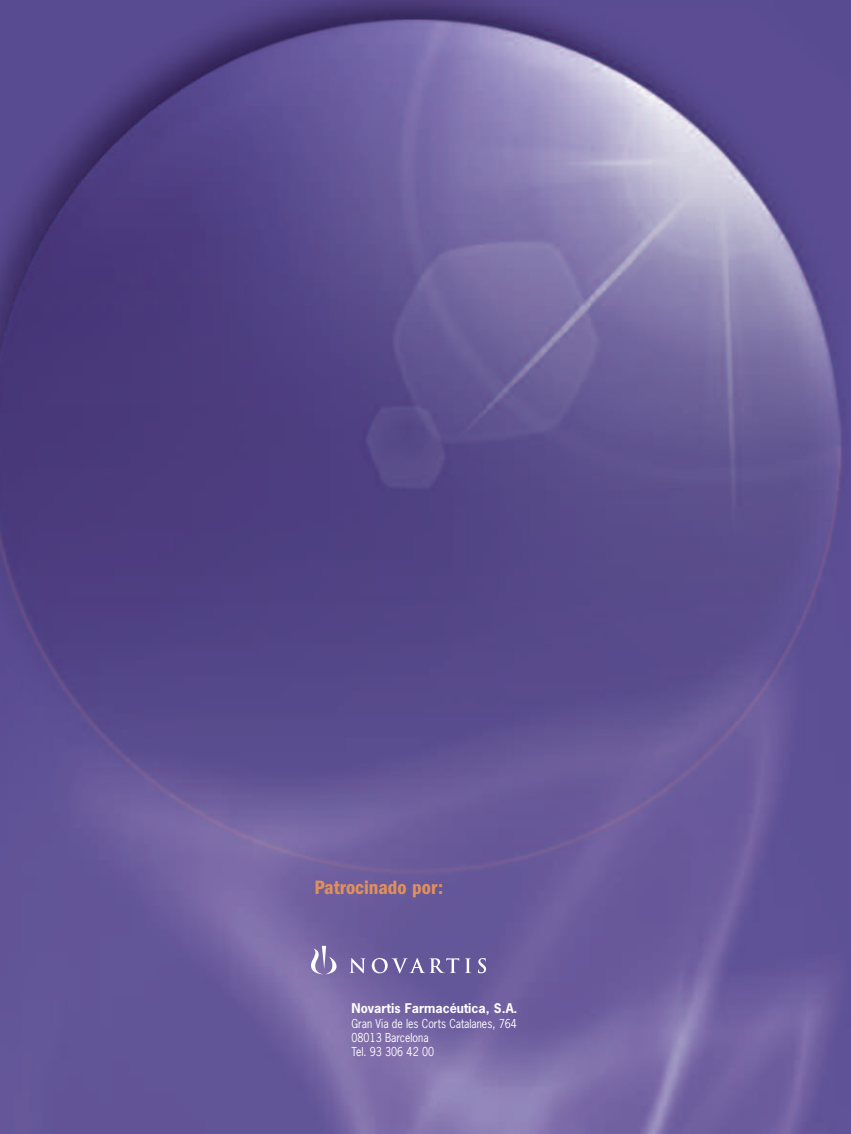
<style>
.page{position:relative;width:851px;height:1134px;background:#fff}
.page>*{position:absolute;margin:0;border:0;box-sizing:border-box;transform-origin:0 0}
.t1{font:600 condensed 20px "Franklin Gothic LT";color:#e1905b}
.t2{font:700 12.6px "News Gothic";color:#fff}
.t3{font:11.6px/14px "News Gothic";color:#fff;scale:.9 1}
</style>
<div class="page">
<img style="left:0;top:0;width:850px;height:1134px">
<svg style="left:349px;top:958px;width:16px;height:15px"></svg>
<svg style="left:372px;top:958px;width:87px;height:15px"></svg>
<svg style="left:465px;top:958px;width:6px;height:15px"></svg>
<svg style="left:478px;top:958px;width:8px;height:15px"></svg>
<svg style="left:309px;top:946px;width:33px;height:28px"></svg>
<h1 class="t1" style="left:314px;top:881px;width:130px">Patrocinado por:</h1>
<p class="t2" style="left:351px;top:1002px;width:167px">Novartis Farmacéutica, S.A.</p>
<p class="t3" style="left:351px;top:1017px;width:185px">Gran Via de les Corts Catalanes, 764<br>08013 Barcelona<br>Tel. 93 306 42 00</p>
</div>
